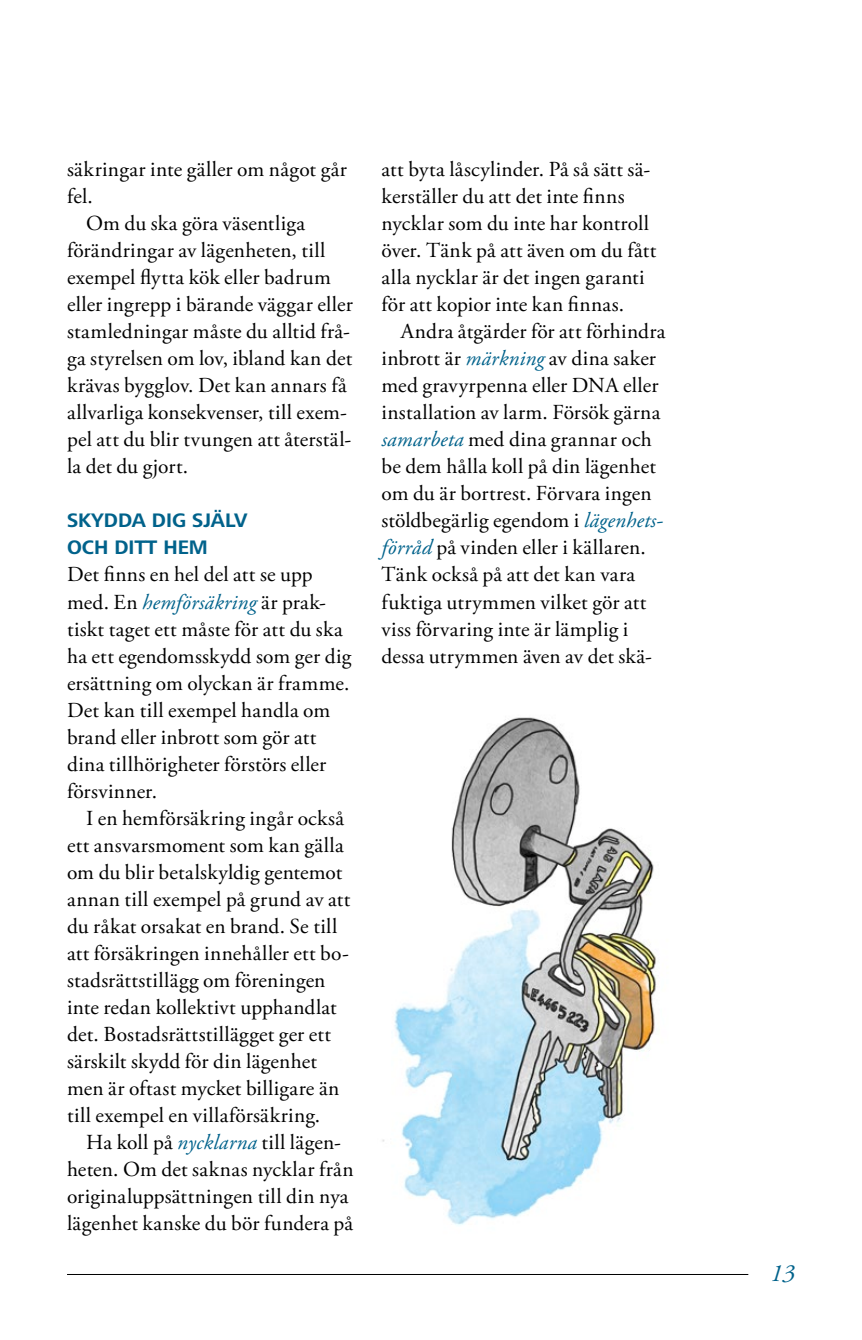
<style>
.page{position:relative;width:862px;height:1340px;background:#fff}
.page>*{position:absolute;margin:0;border:0;box-sizing:border-box;transform-origin:0 0}
.t1{font:italic 24.75px "Adobe Garamond Pro";color:#00628b}
._1__Bröd{font:21.38px/27px "Adobe Garamond Pro";letter-spacing:.01em;color:#000}
._1__Bröd_ui{font:21.38px/27px "Adobe Garamond Pro";letter-spacing:.01em;color:#000}
._4__Mellanrubbe{font:700 20.25px/27px "Frutiger Next LT";color:#00628b}
.s1{font-style:italic;color:#00628b}
</style>
<div class="page">
<hr style="left:67px;top:1274px;width:680px;height:1px;background:#000">
<img style="left:382px;top:717px;width:274px;height:508px">
<p class="_1__Bröd" style="left:67px;top:157px;width:281px">säkringar inte gäller om något går fel.</p>
<p class="_1__Bröd" style="left:67px;top:211px;width:287px;text-indent:19px">Om du ska göra väsentliga förändringar av lägenheten, till exempel flytta kök eller badrum eller ingrepp i bärande väggar eller stamledningar måste du alltid frå&shy;ga styrelsen om lov, ibland kan det krävas bygglov. Det kan annars få allvarliga konsekvenser, till exem&shy;pel att du blir tvungen att återstäl&shy;la det du gjort.</p>
<p class="_4__Mellanrubbe" style="left:67px;top:507px;width:182px">SKYDDA DIG SJÄLV<br>OCH DITT HEM</p>
<p class="_1__Bröd_ui" style="left:67px;top:562px;width:285px">Det finns en hel del att se upp med. En <span class="s1">hemförsäkring</span> är prak&shy;tiskt taget ett måste för att du ska ha ett egendomsskydd som ger dig ersättning om olyckan är framme.<br>Det kan till exempel handla om brand eller inbrott som gör att dina tillhörigheter förstörs eller försvinner.</p>
<p class="_1__Bröd" style="left:67px;top:805px;width:285px;text-indent:19px">I en hemförsäkring ingår också ett ansvarsmoment som kan gälla om du blir betalskyldig gentemot annan till exempel på grund av att du råkat orsakat en brand. Se till att försäkringen innehåller ett bo&shy;stadsrättstillägg om föreningen inte redan kollektivt upphandlat det. Bostadsrättstillägget ger ett särskilt skydd för din lägenhet men är oftast mycket billigare än till exempel en villaförsäkring.</p>
<p class="_1__Bröd" style="left:67px;top:1129px;width:288px;text-align:center">Ha koll på <span class="s1">nycklarna</span> till lägen&shy;heten. Om det saknas nycklar från originaluppsättningen till din nya lägenhet kanske du bör fundera på</p>
<p class="_1__Bröd" style="left:381px;top:157px;width:276px">att byta låscylinder. På så sätt sä&shy;kerställer du att det inte finns nycklar som du inte har kontroll över. Tänk på att även om du fått alla nycklar är det ingen garanti för att kopior inte kan finnas.</p>
<p class="_1__Bröd" style="left:381px;top:319px;width:285px;text-indent:19px">Andra åtgärder för att förhindra inbrott är <span class="s1">märkning</span> av dina saker med gravyrpenna eller DNA eller installation av larm. Försök gärna <span class="s1">samarbeta</span> med dina grannar och be dem hålla koll på din lägenhet om du är bortrest. Förvara ingen stöldbegärlig egendom i <span class="s1">lägenhets&shy;förråd</span> på vinden eller i källaren.<br>Tänk också på att det kan vara fuktiga utrymmen vilket gör att viss förvaring inte är lämplig i dessa utrymmen även av det skä-</p>
<p class="t1" style="left:769px;top:1258px;width:26px">13</p>
</div>
